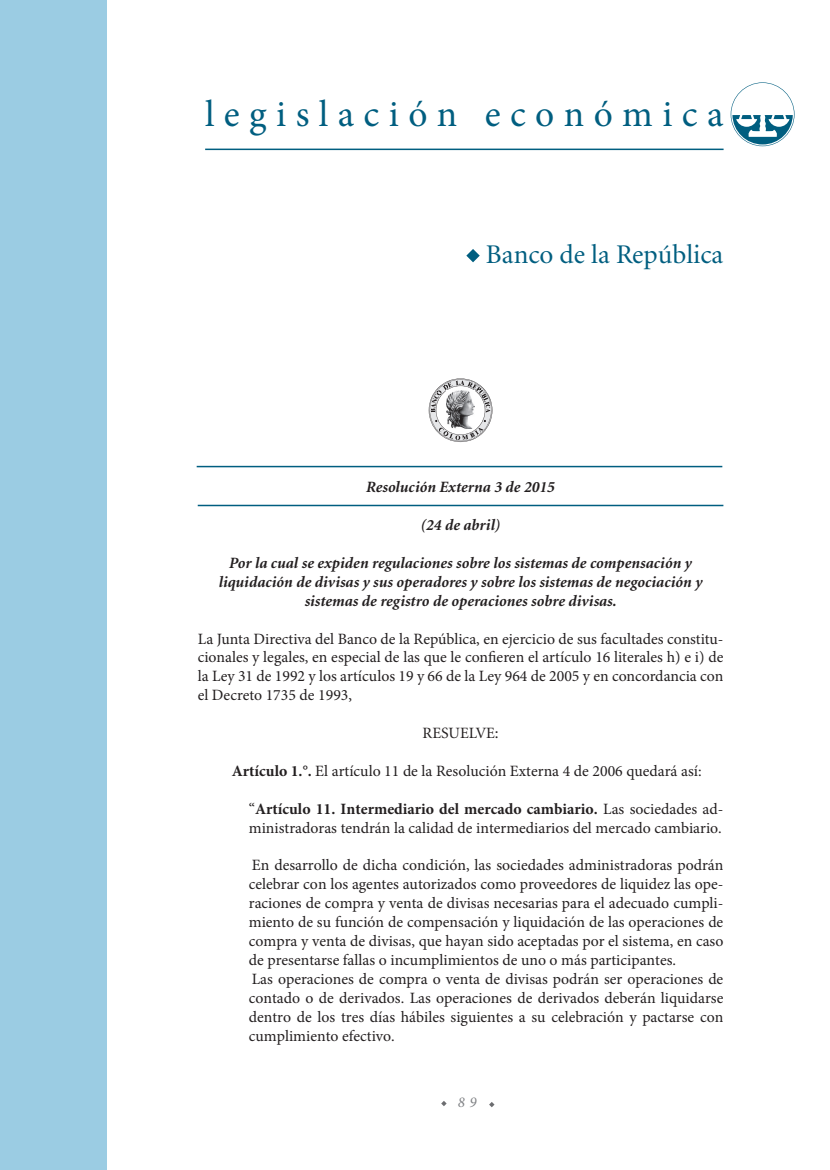
<style>
.page{position:relative;width:830px;height:1170px;background:#fff}
.page>*{position:absolute;margin:0;border:0;box-sizing:border-box;transform-origin:0 0}
.NOMBRE_seccion{font:37.5px "Minion Pro";letter-spacing:.25em;color:#005e80}
.LEGIS_titulo{font:27px "Minion";color:#005e80}
.TEXTO_bullet1legis{font:15.75px/18.9px "Minion Pro";color:#231f20;text-align:justify}
.TEXTO_primer_parrafo{font:15.75px/18.9px "Minion Pro";color:#231f20;text-align:justify}
.LEGIS_tit_resolucion{font:italic 700 15.75px/18.9px "Minion";color:#231f20;text-align:center}
.TEXTO_corrido{font:15.75px "Minion Pro";color:#231f20}
.LEGIS_subtitulo_cent{font:15.75px "Minion";color:#231f20}
.t1{font:italic 15px "Minion Pro";color:#808285}
.s1{font-weight:700}
</style>
<div class="page">
<svg style="left:441px;top:1101px;width:5px;height:5px"></svg>
<svg style="left:489px;top:1102px;width:5px;height:5px"></svg>
<div style="left:0;top:0;width:106px;height:1169px;background:#9bcce3"></div>
<hr style="left:205px;top:149px;width:518px;height:1px;background:#005e80">
<svg style="left:730px;top:82px;width:64px;height:64px"></svg>
<svg style="left:428px;top:378px;width:64px;height:64px"></svg>
<img style="left:446px;top:391px;width:28px;height:37px">
<hr style="left:196px;top:466px;width:526px;height:1px;background:#005e80">
<hr style="left:198px;top:504px;width:525px;height:2px;background:#005e80">
<svg style="left:466px;top:249px;width:13px;height:13px"></svg>
<p class="NOMBRE_seccion" style="left:205px;top:89px;width:519px">legislación económica</p>
<p class="LEGIS_titulo" style="left:485px;top:241px;width:239px">Banco de la República</p>
<p class="LEGIS_tit_resolucion" style="left:366px;top:478px;width:190px">Resolución Externa 3 de 2015</p>
<p class="LEGIS_tit_resolucion" style="left:420px;top:516px;width:81px">(24 de abril)</p>
<p class="LEGIS_tit_resolucion" style="left:218px;top:554px;width:485px">Por la cual se expiden regulaciones sobre los sistemas de compensación y liquidación de divisas y sus operadores y sobre los sistemas de negociación y sistemas de registro de operaciones sobre divisas.</p>
<p class="TEXTO_primer_parrafo" style="left:198px;top:629px;width:527px">La Junta Directiva del Banco de la República, en ejercicio de sus facultades constitu&shy;cionales y legales, en especial de las que le confieren el artículo 16 literales h) e i) de la Ley 31 de 1992 y los artículos 19 y 66 de la Ley 964 de 2005 y en concordancia con el Decreto 1735 de 1993,</p>
<p class="LEGIS_subtitulo_cent" style="left:422px;top:725px;width:78px">RESUELVE:</p>
<p class="TEXTO_corrido" style="left:232px;top:760px;width:471px"><span class="s1">Artículo 1.°.</span> El artículo 11 de la Resolución Externa 4 de 2006 quedará así:</p>
<p class="TEXTO_bullet1legis" style="left:249px;top:799px;width:476px">“<span class="s1">Artículo 11. Intermediario del mercado cambiario.</span> Las sociedades ad&shy;ministradoras tendrán la calidad de intermediarios del mercado cambiario.</p>
<p class="TEXTO_bullet1legis" style="left:249px;top:856px;width:476px">En desarrollo de dicha condición, las sociedades administradoras podrán celebrar con los agentes autorizados como proveedores de liquidez las ope&shy;raciones de compra y venta de divisas necesarias para el adecuado cumpli&shy;miento de su función de compensación y liquidación de las operaciones de compra y venta de divisas, que hayan sido aceptadas por el sistema, en caso de presentarse fallas o incumplimientos de uno o más participantes.</p>
<p class="TEXTO_bullet1legis" style="left:249px;top:969px;width:476px">Las operaciones de compra o venta de divisas podrán ser operaciones de contado o de derivados. Las operaciones de derivados deberán liquidarse dentro de los tres días hábiles siguientes a su celebración y pactarse con cumplimiento efectivo.</p>
<p class="t1" style="left:457px;top:1092px;width:20px">8 9</p>
</div>
